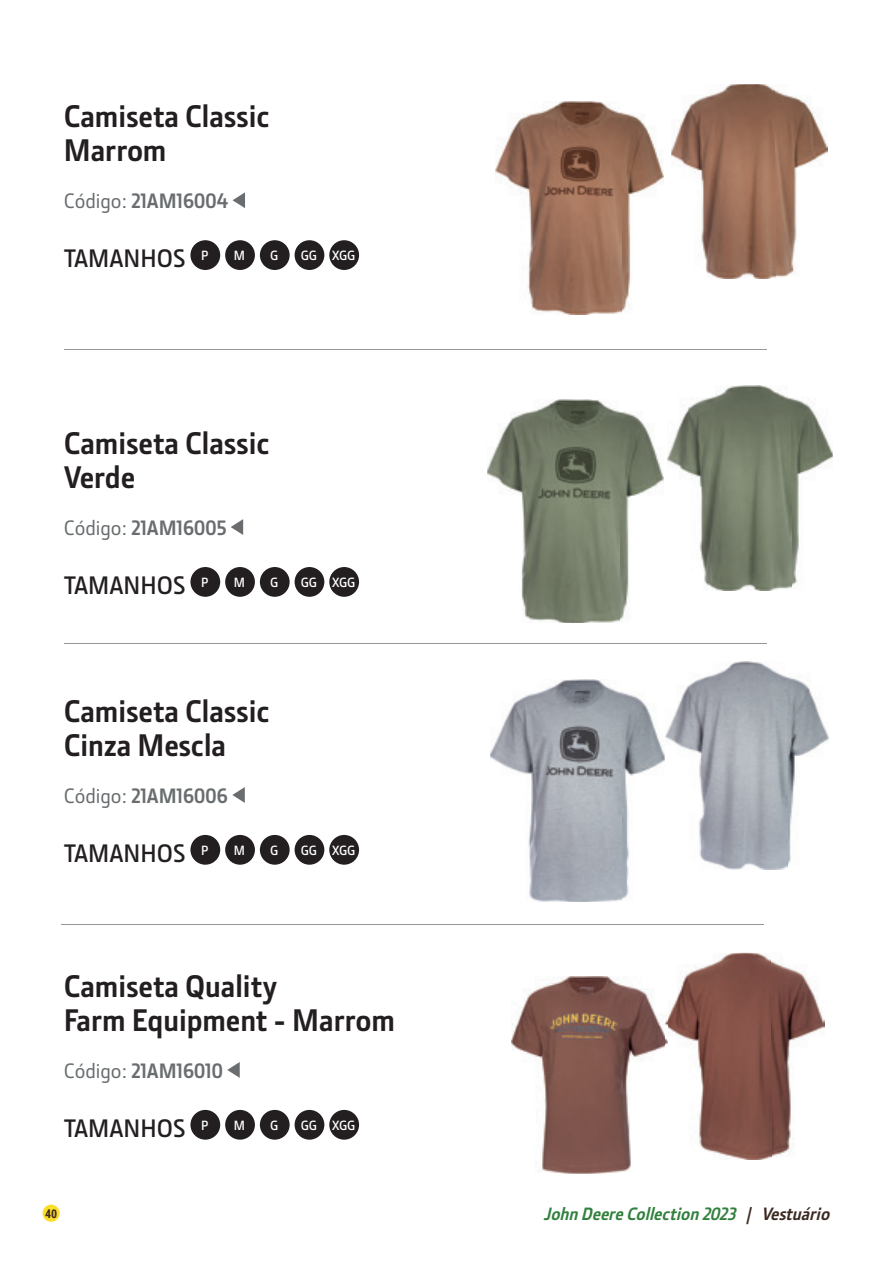
<style>
.page{position:relative;width:893px;height:1263px;background:#fff}
.page>*{position:absolute;margin:0;border:0;box-sizing:border-box;transform-origin:0 0}
.t1{font:700 31.5px/34.5px "JD Sans Pro";color:#231f20}
.t2{font:600 25.5px "JD Sans Pro";color:#231f20}
.t3{font:700 21px "JD Sans Pro";letter-spacing:-.01em;color:#696d6f}
.t4{font:italic 700 18px "JD Sans Pro";color:#31803d}
.t5{font:600 13.5px "JD Sans Pro";color:#fff}
.t6{font:700 12px "Roboto Condensed";color:#3c2922}
.s1{font-weight:500}
.s2{color:#3c2922}
</style>
<div class="page">
<div style="left:43px;top:1204px;width:17px;height:18px;background:#fade29;border-radius:50%"></div>
<svg style="left:231px;top:519px;width:12px;height:16px"></svg>
<div style="left:190px;top:567px;width:30px;height:30px;background:#231f20;border-radius:50%"></div>
<div style="left:225px;top:567px;width:30px;height:30px;background:#231f20;border-radius:50%"></div>
<div style="left:260px;top:567px;width:30px;height:30px;background:#231f20;border-radius:50%"></div>
<div style="left:295px;top:567px;width:29px;height:30px;background:#231f20;border-radius:50%"></div>
<div style="left:329px;top:567px;width:30px;height:30px;background:#231f20;border-radius:50%"></div>
<img style="left:487px;top:400px;width:176px;height:223px">
<img style="left:668px;top:385px;width:165px;height:205px">
<svg style="left:227px;top:1062px;width:13px;height:16px"></svg>
<div style="left:190px;top:1110px;width:30px;height:30px;background:#231f20;border-radius:50%"></div>
<div style="left:225px;top:1110px;width:30px;height:30px;background:#231f20;border-radius:50%"></div>
<div style="left:260px;top:1110px;width:30px;height:30px;background:#231f20;border-radius:50%"></div>
<div style="left:295px;top:1110px;width:29px;height:30px;background:#231f20;border-radius:50%"></div>
<div style="left:329px;top:1110px;width:30px;height:30px;background:#231f20;border-radius:50%"></div>
<img style="left:512px;top:977px;width:154px;height:147px">
<img style="left:542px;top:1124px;width:89px;height:50px">
<img style="left:668px;top:953px;width:104px;height:103px">
<img style="left:772px;top:961px;width:53px;height:196px">
<img style="left:698px;top:1056px;width:74px;height:103px">
<img style="left:666px;top:1019px;width:2px;height:26px">
<svg style="left:232px;top:787px;width:13px;height:16px"></svg>
<div style="left:190px;top:835px;width:30px;height:30px;background:#231f20;border-radius:50%"></div>
<div style="left:225px;top:835px;width:30px;height:30px;background:#231f20;border-radius:50%"></div>
<div style="left:260px;top:835px;width:30px;height:30px;background:#231f20;border-radius:50%"></div>
<div style="left:295px;top:835px;width:29px;height:30px;background:#231f20;border-radius:50%"></div>
<div style="left:329px;top:835px;width:30px;height:30px;background:#231f20;border-radius:50%"></div>
<img style="left:490px;top:680px;width:175px;height:222px">
<img style="left:665px;top:662px;width:163px;height:207px">
<svg style="left:233px;top:192px;width:12px;height:16px"></svg>
<div style="left:190px;top:240px;width:30px;height:30px;background:#231f20;border-radius:50%"></div>
<div style="left:225px;top:240px;width:30px;height:30px;background:#231f20;border-radius:50%"></div>
<div style="left:260px;top:240px;width:30px;height:30px;background:#231f20;border-radius:50%"></div>
<div style="left:295px;top:240px;width:29px;height:30px;background:#231f20;border-radius:50%"></div>
<div style="left:329px;top:240px;width:30px;height:30px;background:#231f20;border-radius:50%"></div>
<img style="left:671px;top:84px;width:157px;height:195px">
<img style="left:495px;top:101px;width:168px;height:213px">
<hr style="left:64px;top:349px;width:702px;height:1px;background:#929799">
<hr style="left:64px;top:643px;width:702px;height:1px;background:#929799">
<hr style="left:62px;top:924px;width:702px;height:1px;background:#929799">
<p class="t1" style="left:64px;top:98px;width:207px">Camiseta Classic<br>Marrom</p>
<p class="t3" style="left:64px;top:187px;width:166px"><span class="s1">Código:</span> 21AM16004</p>
<p class="t2" style="left:64px;top:241px;width:146px">TAMANHOS <sup>P</sup></p>
<p class="t5" style="left:234px;top:246px;width:13px">M</p>
<p class="t5" style="left:270px;top:246px;width:10px">G</p>
<p class="t5" style="left:301px;top:246px;width:56px">GG XGG</p>
<p class="t1" style="left:64px;top:425px;width:207px">Camiseta Classic<br>Verde</p>
<p class="t3" style="left:64px;top:514px;width:164px"><span class="s1">Código:</span> 21AM16005</p>
<p class="t2" style="left:64px;top:568px;width:146px">TAMANHOS <sup>P</sup></p>
<p class="t5" style="left:234px;top:573px;width:13px">M</p>
<p class="t5" style="left:270px;top:573px;width:10px">G</p>
<p class="t5" style="left:301px;top:573px;width:56px">GG XGG</p>
<p class="t1" style="left:64px;top:693px;width:207px">Camiseta Classic<br>Cinza Mescla</p>
<p class="t3" style="left:64px;top:782px;width:166px"><span class="s1">Código:</span> 21AM16006</p>
<p class="t2" style="left:64px;top:836px;width:146px">TAMANHOS <sup>P</sup></p>
<p class="t5" style="left:234px;top:841px;width:13px">M</p>
<p class="t5" style="left:270px;top:841px;width:10px">G</p>
<p class="t5" style="left:301px;top:841px;width:56px">GG XGG</p>
<p class="t1" style="left:64px;top:968px;width:333px">Camiseta Quality<br>Farm Equipment - Marrom</p>
<p class="t3" style="left:64px;top:1057px;width:161px"><span class="s1">Código:</span> 21AM16010</p>
<p class="t2" style="left:64px;top:1111px;width:146px">TAMANHOS <sup>P</sup></p>
<p class="t5" style="left:234px;top:1116px;width:13px">M</p>
<p class="t5" style="left:270px;top:1116px;width:10px">G</p>
<p class="t5" style="left:301px;top:1116px;width:56px">GG XGG</p>
<p class="t6" style="left:45px;top:1205px;width:14px">40</p>
<p class="t4" style="left:544px;top:1202px;width:292px">JohnDeereCollection2023 <span class="s2">| Vestuário</span></p>
</div>
